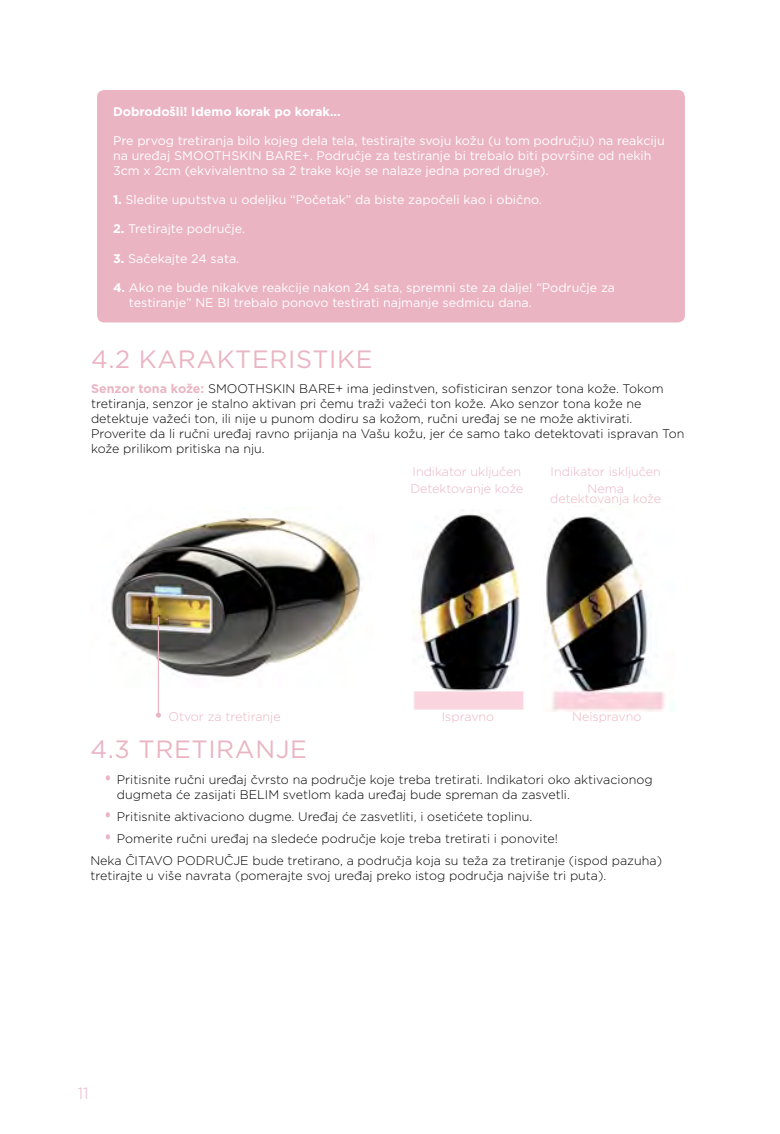
<style>
.page{position:relative;width:780px;height:1134px;background:#fff}
.page>*{position:absolute;margin:0;border:0;box-sizing:border-box;transform-origin:0 0}
.t1{font:25px "Gotham";letter-spacing:.025em;color:#eab4c3}
.t2{font:300 16.25px "Gotham";color:#eab4c3}
.t3{font:300 12.5px/15px "Gotham";color:#000}
.t4{font:12.5px/15px "Gotham";color:#fff}
.t5{font:300 12.5px/17px "Gotham";color:#eab4c3}
.t6{font:700 12.5px "Gotham";color:#fff}
.s1{font-weight:700}
.s2{font-weight:700;color:#eab4c3}
.s3{font-weight:700;font-size:17.5px;color:#eab4c3}
</style>
<div class="page">
<img style="left:109px;top:515px;width:253px;height:172px">
<img style="left:546px;top:515px;width:129px;height:197px">
<div style="left:97px;top:90px;width:588px;height:232px;background:#eab4c3;border-radius:7px"></div>
<img style="left:413px;top:691px;width:111px;height:19px">
<img style="left:413px;top:509px;width:106px;height:181px">
<hr style="left:158px;top:617px;width:1px;height:98px;background:#eab4c3">
<svg style="left:156px;top:713px;width:5px;height:5px"></svg>
<p class="t6" style="left:113px;top:103px;width:229px">Dobrodošli! Idemo korak po korak...</p>
<p class="t4" style="left:113px;top:133px;width:553px">Pre prvog tretiranja bilo kojeg dela tela, testirajte svoju kožu (u tom području) na reakciju na uređaj SMOOTHSKIN BARE+. Područje za testiranje bi trebalo biti površine od nekih<br>3cm x 2cm (ekvivalentno sa 2 trake koje se nalaze jedna pored druge).</p>
<p class="t4" style="left:113px;top:192px;width:430px"><span class="s1">1.</span> Sledite uputstva u odeljku “Početak” da biste započeli kao i obično.</p>
<p class="t4" style="left:113px;top:221px;width:134px"><span class="s1">2.</span> Tretirajte područje.</p>
<p class="t4" style="left:113px;top:250px;width:128px"><span class="s1">3.</span> Sačekajte 24 sata.</p>
<p class="t4" style="left:129px;top:280px;width:487px;text-indent:-16px"><span class="s1">4.</span> Ako ne bude nikakve reakcije nakon 24 sata, spremni ste za dalje! “Područje za testiranje” NE BI trebalo ponovo testirati najmanje sedmicu dana.</p>
<h1 class="t1" style="left:91px;top:343px;width:283px">4.2 KARAKTERISTIKE</h1>
<p class="t3" style="left:91px;top:381px;width:594px"><span class="s2">Senzor tona kože:</span> SMOOTHSKIN BARE+ ima jedinstven, sofisticiran senzor tona kože. Tokom tretiranja, senzor je stalno aktivan pri čemu traži važeći ton kože. Ako senzor tona kože ne detektuje važeći ton, ili nije u punom dodiru sa kožom, ručni uređaj se ne može aktivirati.<br>Proverite da li ručni uređaj ravno prijanja na Vašu kožu, jer će samo tako detektovati ispravan Ton kože prilikom pritiska na nju.</p>
<p class="t5" style="left:168px;top:707px;width:114px">Otvor za tretiranje</p>
<p class="t5" style="left:410px;top:462px;width:114px">Indikator uključen<br>Detektovanje kože</p>
<p class="t5" style="left:550px;top:462px;width:112px;text-align:center">Indikator isključen<br>Nema</p>
<p class="t5" style="left:550px;top:489px;width:112px">detektovanja kože</p>
<p class="t5" style="left:442px;top:707px;width:54px">Ispravno</p>
<p class="t5" style="left:572px;top:707px;width:71px">Neispravno</p>
<h1 class="t1" style="left:90px;top:733px;width:218px">4.3 TRETIRANJE</h1>
<p class="t3" style="left:117px;top:772px;width:537px;text-indent:-12px"><span class="s3">•</span> Pritisnite ručni uređaj čvrsto na područje koje treba tretirati. Indikatori oko aktivacionog dugmeta će zasijati BELIM svetlom kada uređaj bude spreman da zasvetli.</p>
<p class="t3" style="left:104px;top:809px;width:429px"><span class="s3">•</span> Pritisnite aktivaciono dugme. Uređaj će zasvetliti, i osetićete toplinu.</p>
<p class="t3" style="left:90px;top:827px;width:573px;line-height:22px;text-indent:14px"><span class="s3">•</span> Pomerite ručni uređaj na sledeće područje koje treba tretirati i ponovite!<br>Neka ČITAVO PODRUČJE bude tretirano, a područja koja su teža za tretiranje (ispod pazuha)</p>
<p class="t3" style="left:90px;top:868px;width:517px">tretirajte u više navrata (pomerajte svoj uređaj preko istog područja najviše tri puta).</p>
<h2 class="t2" style="left:78px;top:1083px;width:12px">11</h2>
</div>
